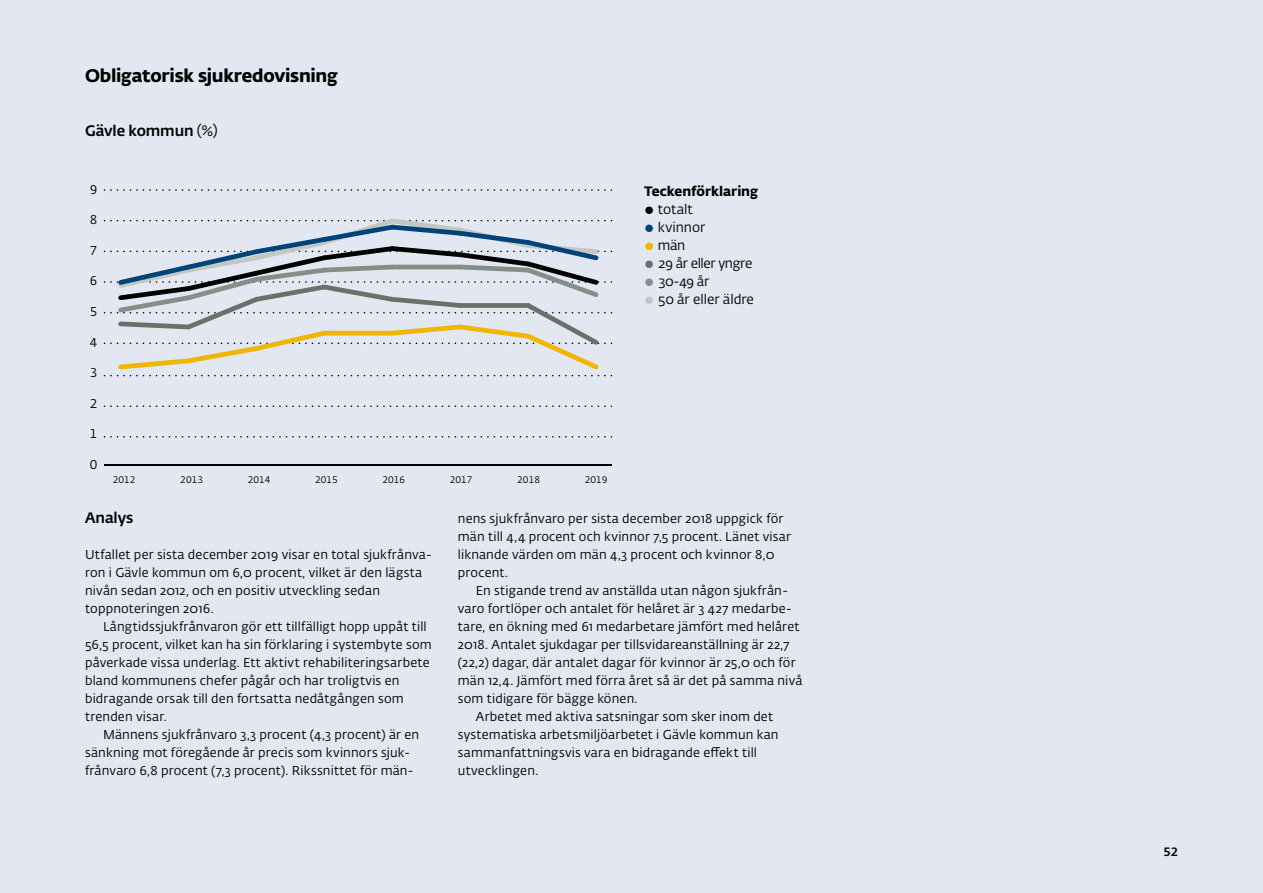
<style>
.page{position:relative;width:1263px;height:893px;background:#e2e7f1}
.page>*{position:absolute;margin:0;border:0;box-sizing:border-box;transform-origin:0 0}
.Rubrik_2{font:700 18px "Fedra Sans Alt Std";letter-spacing:-.015em;color:#000}
.Tabellrubrik{font:500 15px "Fedra Sans Alt Std";color:#000}
.Rubrik_1{font:13.5px "Fedra Sans Alt Std";letter-spacing:-.005em;color:#000}
.Rubrik_1-2{font:700 13.5px "Fedra Sans Alt Std";color:#000}
.Rubrik_1-3{font:13.5px "Fedra Sans Alt Std";letter-spacing:-.03em;color:#000}
.Alt_brödtext_med_ind{font:12.75px/18px "Fedra Sans Alt Std";letter-spacing:.01em;color:#000}
.Alt_brödtext{font:12.75px/18px "Fedra Sans Alt Std";letter-spacing:.01em;color:#000}
.t1{font:12.6px "Fedra Sans Alt Std";color:#000}
.t2{font:500 12px "Fedra Sans Alt Std";color:#000}
.t3{font:9.45px "Fedra Sans Alt Std";color:#000}
.s1{font-weight:400}
.s2{font-weight:500}
.s3{font-weight:500;color:#004379}
.s4{font-weight:500;color:#f0b600}
.s5{font-weight:500;color:#68726a}
.s6{font-weight:500;color:#858f87}
.s7{font-weight:500;color:#c1c8c3}
</style>
<div class="page">
<svg style="left:111px;top:405px;width:501px;height:2px"></svg>
<svg style="left:111px;top:436px;width:501px;height:2px"></svg>
<svg style="left:111px;top:189px;width:501px;height:2px"></svg>
<hr style="left:104px;top:464px;width:507px;height:2px;background:#000">
<svg style="left:111px;top:218px;width:501px;height:158px"></svg>
<p class="Rubrik_2" style="left:85px;top:64px;width:254px">Obligatorisk sjukredovisning</p>
<p class="Tabellrubrik" style="left:85px;top:121px;width:134px">Gävle kommun <span class="s1">(%)</span></p>
<p class="t1" style="left:90px;top:182px;width:9px">9</p>
<p class="t1" style="left:90px;top:212px;width:9px">8</p>
<p class="t1" style="left:90px;top:243px;width:9px">7</p>
<p class="t1" style="left:90px;top:273px;width:9px">6</p>
<p class="t1" style="left:90px;top:304px;width:9px">5</p>
<p class="t1" style="left:90px;top:335px;width:9px">4</p>
<p class="t1" style="left:90px;top:365px;width:9px">3</p>
<p class="t1" style="left:90px;top:396px;width:9px">2</p>
<p class="t1" style="left:90px;top:426px;width:9px">1</p>
<p class="t1" style="left:90px;top:457px;width:9px">0</p>
<p class="t3" style="left:113px;top:474px;width:24px">2012</p>
<p class="t3" style="left:180px;top:474px;width:24px">2013</p>
<p class="t3" style="left:248px;top:474px;width:24px">2014</p>
<p class="t3" style="left:315px;top:474px;width:24px">2015</p>
<p class="t3" style="left:382px;top:474px;width:24px">2016</p>
<p class="t3" style="left:450px;top:474px;width:24px">2017</p>
<p class="t3" style="left:517px;top:474px;width:24px">2018</p>
<p class="t3" style="left:585px;top:474px;width:24px">2019</p>
<p class="Rubrik_1-2" style="left:644px;top:182px;width:116px">Teckenförklaring</p>
<p class="Rubrik_1" style="left:644px;top:201px;width:50px"><span class="s2">●</span> totalt</p>
<p class="Rubrik_1" style="left:644px;top:219px;width:63px"><span class="s3">●</span> kvinnor</p>
<p class="Rubrik_1" style="left:644px;top:237px;width:43px"><span class="s4">●</span> män</p>
<p class="Rubrik_1-3" style="left:644px;top:255px;width:110px"><span class="s5">●</span> 29 år eller yngre</p>
<p class="Rubrik_1" style="left:644px;top:273px;width:66px"><span class="s6">●</span> 30-49 år</p>
<p class="Rubrik_1" style="left:644px;top:291px;width:111px"><span class="s7">●</span> 50 år eller äldre</p>
<p class="Tabellrubrik" style="left:85px;top:508px;width:50px">Analys</p>
<p class="Alt_brödtext" style="left:85px;top:546px;width:349px">Utfallet per sista december 2019 visar en total sjukfrånva&shy;ron i Gävle kommun om 6,0 procent, vilket är den lägsta nivån sedan 2012, och en positiv utveckling sedan toppnoteringen 2016.</p>
<p class="Alt_brödtext_med_ind" style="left:85px;top:618px;width:348px;text-indent:18px">Långtidssjukfrånvaron gör ett tillfälligt hopp uppåt till 56,5 procent, vilket kan ha sin förklaring i systembyte som påverkade vissa underlag. Ett aktivt rehabiliteringsarbete bland kommunens chefer pågår och har troligtvis en bidragande orsak till den fortsatta nedåtgången som trenden visar.</p>
<p class="Alt_brödtext_med_ind" style="left:85px;top:726px;width:336px;text-indent:18px">Männens sjukfrånvaro 3,3 procent (4,3 procent) är en sänkning mot föregående år precis som kvinnors sjuk&shy;frånvaro 6,8 procent (7,3 procent). Rikssnittet för män-</p>
<p class="Alt_brödtext_med_ind" style="left:458px;top:510px;width:335px">nens sjukfrånvaro per sista december 2018 uppgick för män till 4,4 procent och kvinnor 7,5 procent. Länet visar liknande värden om män 4,3 procent och kvinnor 8,0 procent.</p>
<p class="Alt_brödtext_med_ind" style="left:458px;top:582px;width:346px;text-indent:18px">En stigande trend av anställda utan någon sjukfrån&shy;varo fortlöper och antalet för helåret är 3 427 medarbe&shy;tare, en ökning med 61 medarbetare jämfört med helåret 2018. Antalet sjukdagar per tillsvidareanställning är 22,7 (22,2) dagar, där antalet dagar för kvinnor är 25,0 och för män 12,4. Jämfört med förra året så är det på samma nivå som tidigare för bägge könen.</p>
<p class="Alt_brödtext_med_ind" style="left:458px;top:708px;width:322px;text-indent:18px">Arbetet med aktiva satsningar som sker inom det systematiska arbetsmiljöarbetet i Gävle kommun kan sammanfattningsvis vara en bidragande effekt till utvecklingen.</p>
<p class="t2" style="left:1163px;top:844px;width:16px">52</p>
</div>
